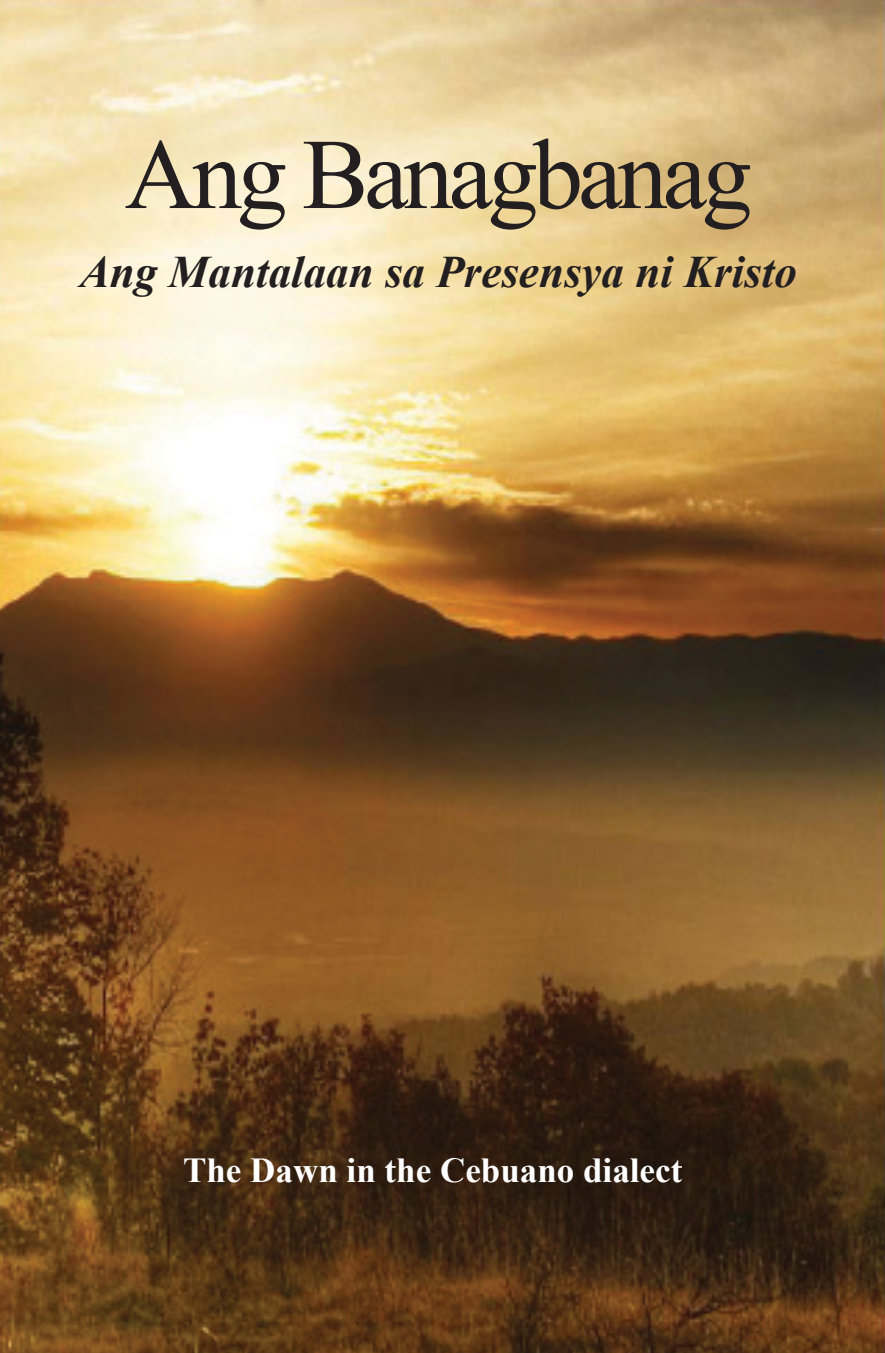
<style>
.page{position:relative;width:885px;height:1353px;background:#fff}
.page>*{position:absolute;margin:0;border:0;box-sizing:border-box;transform-origin:0 0}
.t1{font:100px "Times New Roman";letter-spacing:-.05em;color:#231f20}
.t2{font:italic 700 45px "Times New Roman";color:#231f20}
.t3{font:700 35px "Times New Roman";color:#fff}
</style>
<div class="page">
<img style="left:0;top:0;width:884px;height:1353px">
<h1 class="t1" style="left:125px;top:104px;width:628px">Ang Banagbanag</h1>
<p class="t2" style="left:80px;top:241px;width:718px">Ang Mantalaan sa Presensya ni Kristo</p>
<p class="t3" style="left:183px;top:1144px;width:500px">The Dawn in the Cebuano dialect</p>
</div>
